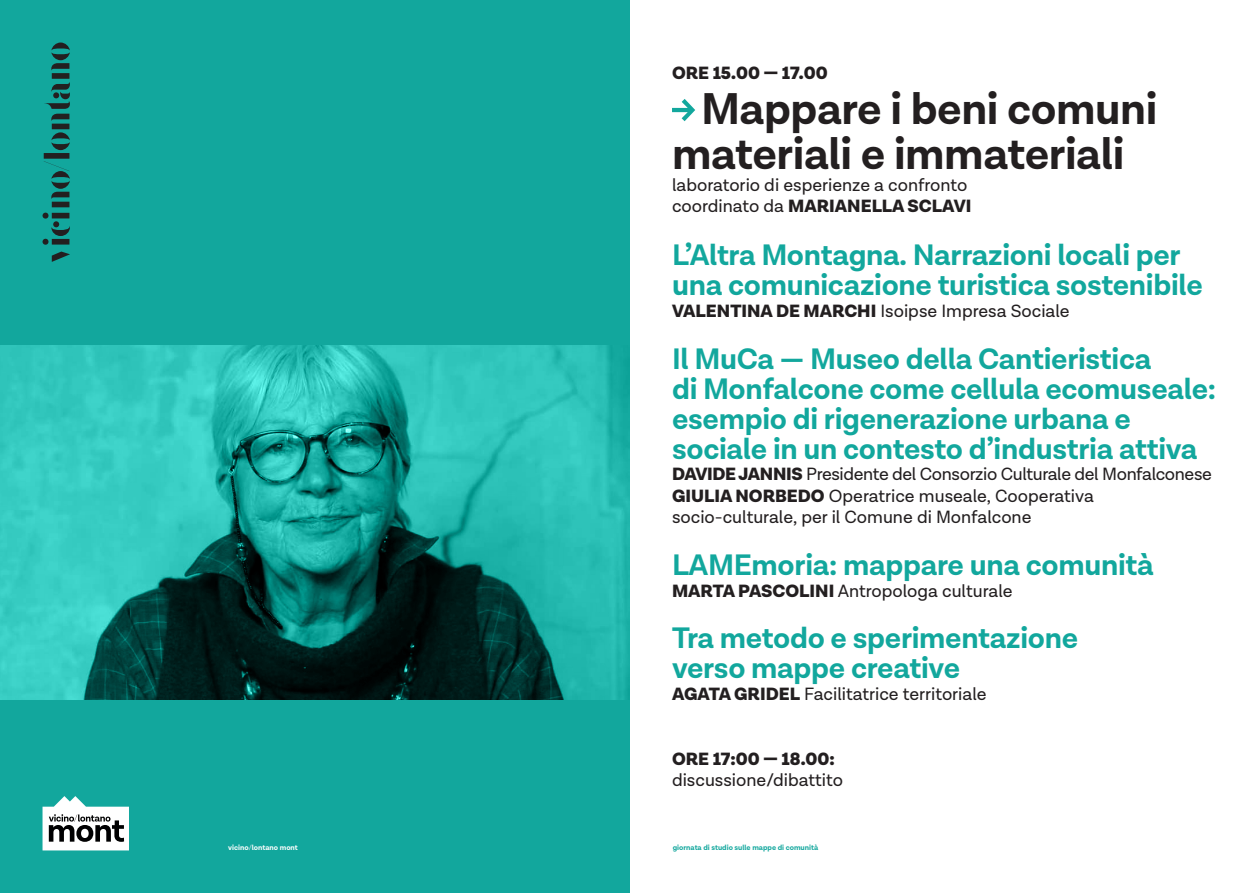
<style>
.page{position:relative;width:1259px;height:893px;background:#fff}
.page>*{position:absolute;margin:0;border:0;box-sizing:border-box;transform-origin:0 0}
.t1{font:700 45px/45px "Lota Grotesque";letter-spacing:-.01em;color:#231f20}
.t2{font:700 30px/30px "Lota Grotesque";letter-spacing:-.01em;color:#12a79d}
.t3{font:18px/21.6px "Lota Grotesque";color:#231f20}
.t4{font:900 18px "Lota Grotesque";color:#231f20}
.t5{font:700 7.5px "Lota Grotesque";color:#12a79d}
.t6{font:700 7.5px "Lota Grotesque";color:#fff}
.s1{font-weight:900}
.s2{font-weight:300}
</style>
<div class="page">
<div style="left:0;top:0;width:629px;height:893px;background:#12a79d"></div>
<hr style="left:629px;top:0;width:1px;height:893px;background:#12a79d">
<svg style="left:672px;top:99px;width:23px;height:22px"></svg>
<svg style="left:43px;top:796px;width:86px;height:54px;background:#a7bebd"></svg>
<svg style="left:43px;top:43px;width:27px;height:219px"></svg>
<img style="left:0;top:346px;width:629px;height:353px">
<p class="t4" style="left:672px;top:62px;width:157px">ORE 15.00 — 17.00</p>
<h1 class="t1" style="left:672px;top:88px;width:487px;text-indent:29px">Mappare i beni comuni materiali e immateriali</h1>
<p class="t3" style="left:672px;top:174px;width:301px">laboratorio di esperienze a confronto coordinato da <span class="s1">MARIANELLA SCLAVI</span></p>
<h2 class="t2" style="left:672px;top:241px;width:532px">L’Altra Montagna. Narrazioni locali per una comunicazione turistica sostenibile</h2>
<p class="t3" style="left:672px;top:301px;width:399px"><span class="s1">VALENTINA DE MARCHI</span> Isoipse Impresa Sociale</p>
<h2 class="t2" style="left:672px;top:344px;width:545px">Il MuCa — Museo della Cantieristica<br>di Monfalcone come cellula ecomuseale: esempio di rigenerazione urbana e sociale in un contesto d’industria attiva</h2>
<p class="t3" style="left:672px;top:464px;width:541px"><span class="s1">DAVIDE JANNIS</span> Presidente del Consorzio Culturale del Monfalconese<br><span class="s1">GIULIA NORBEDO</span> Operatrice museale, Cooperativa socio-culturale, per il Comune di Monfalcone</p>
<h2 class="t2" style="left:672px;top:551px;width:483px">LAMEmoria: mappare una comunità</h2>
<p class="t3" style="left:672px;top:580px;width:342px"><span class="s1">MARTA PASCOLINI</span> Antropologa culturale</p>
<h2 class="t2" style="left:672px;top:624px;width:408px">Tra metodo e sperimentazione verso mappe creative</h2>
<p class="t3" style="left:672px;top:683px;width:316px"><span class="s1">AGATA GRIDEL</span> Facilitatrice territoriale</p>
<p class="t4" style="left:672px;top:748px;width:164px">ORE 17:00 — 18.00:</p>
<p class="t3" style="left:672px;top:770px;width:172px">discussione/dibattito</p>
<p class="t6" style="left:228px;top:844px;width:71px">vicino<span class="s2">/</span>lontano mont</p>
<p class="t5" style="left:673px;top:844px;width:147px">giornata di studio sulle mappe di comunità</p>
</div>
